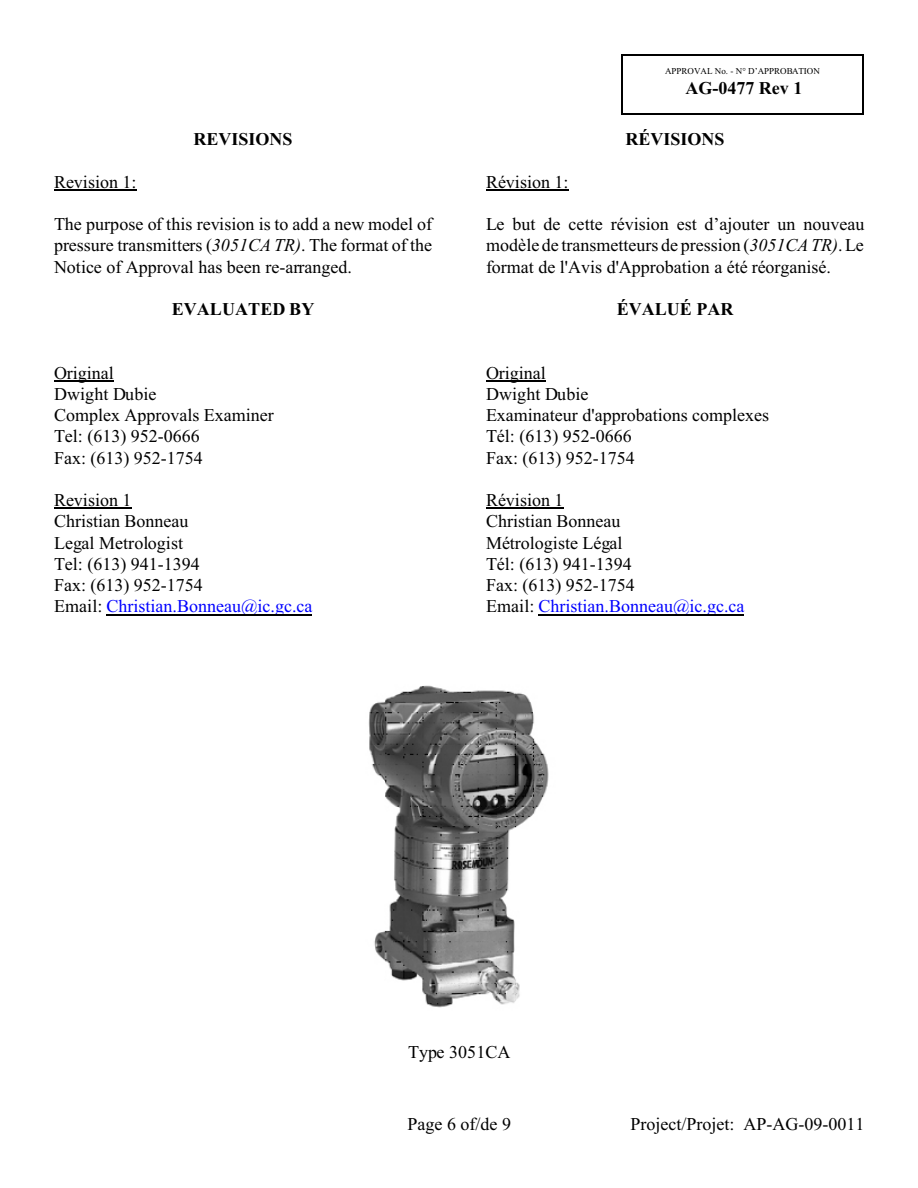
<style>
.page{position:relative;width:918px;height:1188px;background:#fff}
.page>*{position:absolute;margin:0;border:0;box-sizing:border-box;transform-origin:0 0}
.t1{font:18px/21.3px "Times New Roman";color:#000}
.t2{font:700 18px "Times New Roman";color:#000}
.t3{font:9px "Times New Roman";color:#000}
.s1{font-style:italic}
.s2{color:#00f}
</style>
<div class="page">
<hr style="left:621px;top:54px;width:1px;height:60px;background:#000">
<hr style="left:863px;top:54px;width:1px;height:60px;background:#000">
<hr style="left:621px;top:54px;width:243px;height:1px;background:#000">
<hr style="left:621px;top:113px;width:243px;height:1px;background:#000">
<img style="left:368px;top:685px;width:181px;height:323px">
<hr style="left:54px;top:189px;width:83px;height:1px;background:#000">
<hr style="left:486px;top:189px;width:83px;height:1px;background:#000">
<hr style="left:54px;top:380px;width:60px;height:1px;background:#000">
<hr style="left:486px;top:380px;width:60px;height:1px;background:#000">
<hr style="left:54px;top:508px;width:78px;height:1px;background:#000">
<hr style="left:107px;top:614px;width:205px;height:1px;background:#000">
<hr style="left:486px;top:508px;width:78px;height:1px;background:#000">
<hr style="left:539px;top:614px;width:205px;height:1px;background:#000">
<p class="t3" style="left:665px;top:68px;width:156px">APPROVAL No. - N° D’APPROBATION</p>
<p class="t2" style="left:685px;top:82px;width:118px">AG-0477 Rev 1</p>
<p class="t2" style="left:194px;top:133px;width:101px">REVISIONS</p>
<p class="t2" style="left:626px;top:133px;width:101px">RÉVISIONS</p>
<p class="t1" style="left:54px;top:173px;width:84px">Revision 1:</p>
<p class="t1" style="left:54px;top:215px;width:380px;text-align:justify">The purpose of this revision is to add a new model of pressure transmitters (<span class="s1">3051CA TR)</span>. The format of the Notice of Approval has been re-arranged.</p>
<p class="t1" style="left:486px;top:173px;width:84px">Révision 1:</p>
<p class="t1" style="left:486px;top:215px;width:380px;text-align:justify">Le but de cette révision est d’ajouter un nouveau modèle de transmetteurs de pression (<span class="s1">3051CA TR)</span>. Le format de l'Avis d'Approbation a été réorganisé.</p>
<p class="t2" style="left:172px;top:303px;width:144px">EVALUATED BY</p>
<p class="t2" style="left:617px;top:303px;width:118px">ÉVALUÉ PAR</p>
<p class="t1" style="left:54px;top:364px;width:221px">Original<br>Dwight Dubie<br>Complex Approvals Examiner<br>Tel: (613) 952-0666<br>Fax: (613) 952-1754</p>
<p class="t1" style="left:486px;top:364px;width:285px">Original<br>Dwight Dubie<br>Examinateur d'approbations complexes<br>Tél: (613) 952-0666<br>Fax: (613) 952-1754</p>
<p class="t1" style="left:54px;top:491px;width:260px">Revision 1<br>Christian Bonneau<br>Legal Metrologist<br>Tel: (613) 941-1394<br>Fax: (613) 952-1754<br>Email: <span class="s2">Christian.Bonneau@ic.gc.ca</span></p>
<p class="t1" style="left:486px;top:491px;width:260px">Révision 1<br>Christian Bonneau<br>Métrologiste Légal<br>Tél: (613) 941-1394<br>Fax: (613) 952-1754<br>Email: <span class="s2">Christian.Bonneau@ic.gc.ca</span></p>
<p class="t1" style="left:408px;top:1043px;width:104px">Type 3051CA</p>
<p class="t1" style="left:408px;top:1115px;width:105px">Page 6 of/de 9</p>
<p class="t1" style="left:630px;top:1115px;width:235px">Project/Projet: AP-AG-09-0011</p>
</div>
